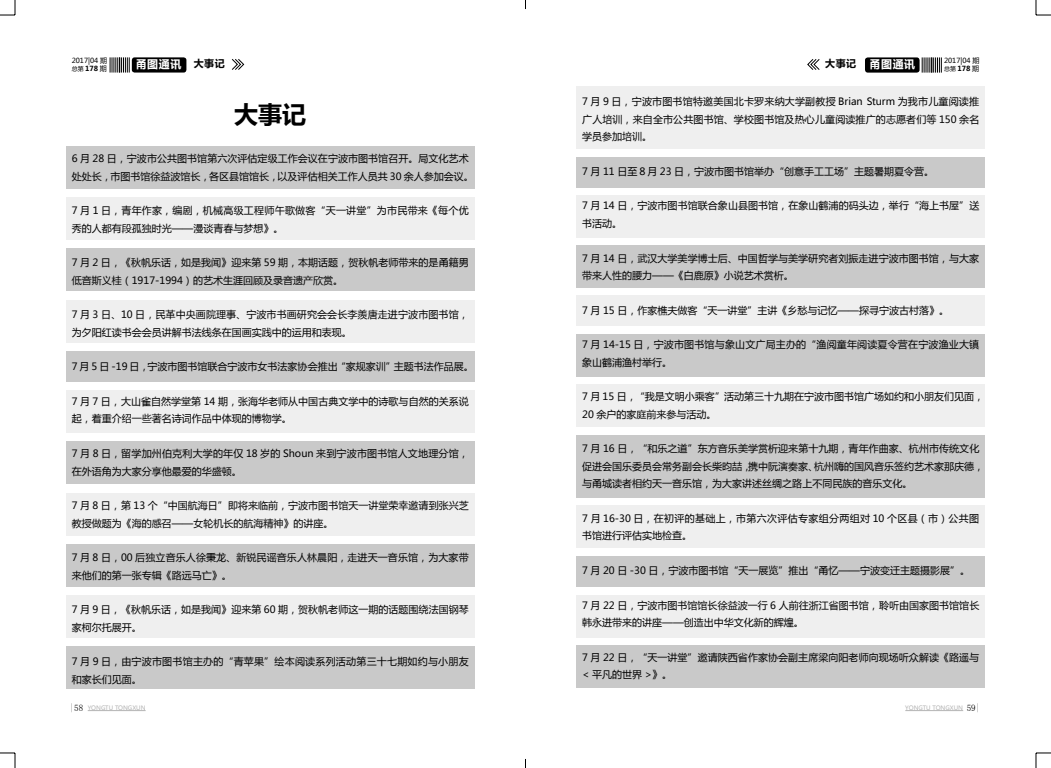
<style>
.page{position:relative;width:1051px;height:768px;background:#fff}
.page>*{position:absolute;margin:0;border:0;box-sizing:border-box;transform-origin:0 0}
.t1{font:700 24px "Microsoft Ya Hei";color:#000}
.t2{font:700 11px "Microsoft Ya Hei";letter-spacing:.05em;color:#fff}
.t3{font:10px/17.5px "Microsoft Ya Hei";letter-spacing:.005em;color:#000}
.t4{font:10px/17.5px "Microsoft Ya Hei";letter-spacing:.025em;color:#000}
.t5{font:10px/17.5px "Microsoft Ya Hei";letter-spacing:.03em;color:#000}
.t6{font:700 10px "Microsoft Ya Hei";color:#000}
.t7{font:7px/8.2px "Microsoft Ya Hei";color:#000}
.t8{font:700 7px "Microsoft Ya Hei";color:#000}
.t9{font:6px "Microsoft Ya Hei";color:#b4b4b4}
.s1{font-size:6px}
.s2{font-weight:700}
.s3{font-size:10px;color:#000}
.s4{font-weight:400;font-size:6px}
.s5{font-weight:400}
.s6{font-family:"Sim Sun";font-size:9px;color:#000}
</style>
<div class="page">
<svg style="left:921px;top:57px;width:20px;height:16px"></svg>
<div style="left:865px;top:57px;width:54px;height:16px;background:#000;border-radius:3px"></div>
<hr style="left:88px;top:710px;width:58px;height:1px;background:#b4b4b4">
<hr style="left:905px;top:710px;width:58px;height:1px;background:#b4b4b4">
<svg style="left:807px;top:59px;width:13px;height:11px"></svg>
<svg style="left:110px;top:57px;width:20px;height:15px"></svg>
<div style="left:132px;top:57px;width:54px;height:15px;background:#000;border-radius:3px"></div>
<svg style="left:232px;top:59px;width:13px;height:11px"></svg>
<div style="left:576px;top:86px;width:408px;height:63px;background:#efefef"></div>
<div style="left:576px;top:434px;width:408px;height:63px;background:#c9c9c9"></div>
<div style="left:66px;top:146px;width:408px;height:42px;background:#c9c9c9"></div>
<div style="left:66px;top:248px;width:408px;height:43px;background:#c9c9c9"></div>
<div style="left:576px;top:245px;width:408px;height:42px;background:#c9c9c9"></div>
<div style="left:576px;top:334px;width:408px;height:42px;background:#c9c9c9"></div>
<div style="left:576px;top:645px;width:408px;height:42px;background:#c9c9c9"></div>
<div style="left:66px;top:441px;width:408px;height:42px;background:#c9c9c9"></div>
<div style="left:66px;top:544px;width:408px;height:42px;background:#c9c9c9"></div>
<div style="left:66px;top:646px;width:408px;height:42px;background:#c9c9c9"></div>
<div style="left:66px;top:351px;width:408px;height:30px;background:#c9c9c9"></div>
<div style="left:576px;top:157px;width:408px;height:30px;background:#c9c9c9"></div>
<div style="left:576px;top:556px;width:408px;height:30px;background:#c9c9c9"></div>
<div style="left:576px;top:295px;width:408px;height:31px;background:#efefef"></div>
<div style="left:66px;top:197px;width:408px;height:42px;background:#efefef"></div>
<div style="left:576px;top:195px;width:408px;height:42px;background:#efefef"></div>
<div style="left:576px;top:384px;width:408px;height:42px;background:#efefef"></div>
<div style="left:576px;top:505px;width:408px;height:42px;background:#efefef"></div>
<div style="left:576px;top:594px;width:408px;height:42px;background:#efefef"></div>
<div style="left:66px;top:300px;width:408px;height:42px;background:#efefef"></div>
<div style="left:66px;top:390px;width:408px;height:42px;background:#efefef"></div>
<div style="left:66px;top:492px;width:408px;height:43px;background:#efefef"></div>
<div style="left:66px;top:595px;width:408px;height:42px;background:#efefef"></div>
<svg style="left:0;top:0;width:16px;height:16px"></svg>
<svg style="left:0;top:752px;width:16px;height:15px"></svg>
<svg style="left:1035px;top:0;width:15px;height:16px"></svg>
<svg style="left:1035px;top:752px;width:15px;height:15px"></svg>
<p class="t7" style="left:72px;top:56px;width:37px">2017|04 期<span class="s1">总第</span> <span class="s2">178</span> 期</p>
<p class="t2" style="left:136px;top:56px;width:91px">甬图通讯 <span class="s3">大事记</span></p>
<p class="t2" style="left:869px;top:56px;width:47px">甬图通讯</p>
<p class="t7" style="left:944px;top:56px;width:37px">2017|04 期</p>
<p class="t6" style="left:825px;top:57px;width:32px">大事记</p>
<p class="t8" style="left:944px;top:64px;width:37px"><span class="s4">总第</span> 178 <span class="s5">期</span></p>
<h1 class="t1" style="left:234px;top:98px;width:73px">大事记</h1>
<p class="t3" style="left:72px;top:149px;width:403px">6 月 28 日，宁波市公共图书馆第六次评估定级工作会议在宁波市图书馆召开。局文化艺术处处长，市图书馆徐益波馆长，各区县馆馆长，以及评估相关工作人员共 30 余人参加会议。</p>
<p class="t4" style="left:72px;top:201px;width:398px">7 月 1 日，青年作家，编剧，机械高级工程师午歌做客“天一讲堂”为市民带来《每个优秀的人都有段孤独时光——漫谈青春与梦想》。</p>
<p class="t3" style="left:72px;top:253px;width:398px">7 月 2 日，《秋帆乐话，如是我闻》迎来第 59 期，本期话题，贺秋帆老师带来的是甬籍男低音斯义桂（1917-1994）的艺术生涯回顾及录音遗产欣赏。</p>
<p class="t3" style="left:72px;top:305px;width:398px">7 月 3 日、10 日，民革中央画院理事、宁波市书画研究会会长李羨唐走进宁波市图书馆，为夕阳红读书会会员讲解书法线条在国画实践中的运用和表现。</p>
<p class="t3" style="left:72px;top:357px;width:403px">7 月 5 日 -19 日，宁波市图书馆联合宁波市女书法家协会推出“家规家训”主题书法作品展。</p>
<p class="t3" style="left:72px;top:392px;width:398px">7 月 7 日，大山雀自然学堂第 14 期，张海华老师从中国古典文学中的诗歌与自然的关系说起，着重介绍一些著名诗词作品中体现的博物学。</p>
<p class="t3" style="left:72px;top:444px;width:398px">7 月 8 日，留学加州伯克利大学的年仅 18 岁的 Shoun 来到宁波市图书馆人文地理分馆，在外语角为大家分享他最爱的华盛顿。</p>
<p class="t3" style="left:72px;top:496px;width:398px">7 月 8 日，第 13 个“中国航海日”即将来临前，宁波市图书馆天一讲堂荣幸邀请到张兴芝教授做题为《海的感召——女轮机长的航海精神》的讲座。</p>
<p class="t3" style="left:72px;top:548px;width:398px">7 月 8 日，00 后独立音乐人徐秉龙、新锐民谣音乐人林晨阳，走进天一音乐馆，为大家带来他们的第一张专辑《路远马亡》。</p>
<p class="t3" style="left:72px;top:600px;width:398px">7 月 9 日，《秋帆乐话，如是我闻》迎来第 60 期，贺秋帆老师这一期的话题围绕法国钢琴家柯尔托展开。</p>
<p class="t4" style="left:72px;top:652px;width:398px">7 月 9 日，由宁波市图书馆主办的“青苹果”绘本阅读系列活动第三十七期如约与小朋友和家长们见面。</p>
<p class="t3" style="left:582px;top:93px;width:398px;text-align:justify">7 月 9 日，宁波市图书馆特邀美国北卡罗来纳大学副教授 Brian Sturm 为我市儿童阅读推广人培训，来自全市公共图书馆、学校图书馆及热心儿童阅读推广的志愿者们等 150 余名学员参加培训。</p>
<p class="t3" style="left:582px;top:162px;width:353px">7 月 11 日至８月 23 日，宁波市图书馆举办“创意手工工场”主题暑期夏令营。</p>
<p class="t3" style="left:582px;top:197px;width:398px">7 月 14 日，宁波市图书馆联合象山县图书馆，在象山鹤浦的码头边，举行“海上书屋”送书活动。</p>
<p class="t3" style="left:582px;top:249px;width:398px">7 月 14 日，武汉大学美学博士后、中国哲学与美学研究者刘振走进宁波市图书馆，与大家带来人性的腰力——《白鹿原》小说艺术赏析。</p>
<p class="t3" style="left:582px;top:301px;width:368px">7 月 15 日，作家樵夫做客“天一讲堂”主讲《乡愁与记忆——探寻宁波古村落》。</p>
<p class="t3" style="left:582px;top:335px;width:398px">7 月 14-15 日，宁波市图书馆与象山文广局主办的“渔阅童年阅读夏令营在宁波渔业大镇象山鹤浦渔村举行。</p>
<p class="t3" style="left:582px;top:387px;width:403px">7 月 15 日，“我是文明小乘客”活动第三十九期在宁波市图书馆广场如约和小朋友们见面，<br>20 余户的家庭前来参与活动。</p>
<p class="t3" style="left:582px;top:439px;width:403px">7 月 16 日，“和乐之道”东方音乐美学赏析迎来第十九期，青年作曲家、杭州市传统文化促进会国乐委员会常务副会长柴昀喆，携中阮演奏家、杭州嗨的国风音乐签约艺术家那庆德，与甬城读者相约天一音乐馆，为大家讲述丝绸之路上不同民族的音乐文化。</p>
<p class="t5" style="left:582px;top:509px;width:398px">7 月 16-30 日，在初评的基础上，市第六次评估专家组分两组对 10 个区县（市）公共图书馆进行评估实地检查。</p>
<p class="t3" style="left:582px;top:561px;width:389px">7 月 20 日 -30 日，宁波市图书馆“天一展览”推出“甬忆——宁波变迁主题摄影展”。</p>
<p class="t3" style="left:582px;top:595px;width:398px">7 月 22 日，宁波市图书馆馆长徐益波一行 6 人前往浙江省图书馆，聆听由国家图书馆馆长韩永进带来的讲座——创造出中华文化新的辉煌。</p>
<p class="t3" style="left:582px;top:647px;width:398px">7 月 22 日，“天一讲堂”邀请陕西省作家协会副主席梁向阳老师向现场听众解读《路遥与&lt; 平凡的世界 &gt;》。</p>
<p class="t9" style="left:70px;top:703px;width:77px"><span class="s6">|58</span> YONGTU TONGXUN</p>
<p class="t9" style="left:905px;top:703px;width:76px">YONGTU TONGXUN <span class="s6">59|</span></p>
</div>
